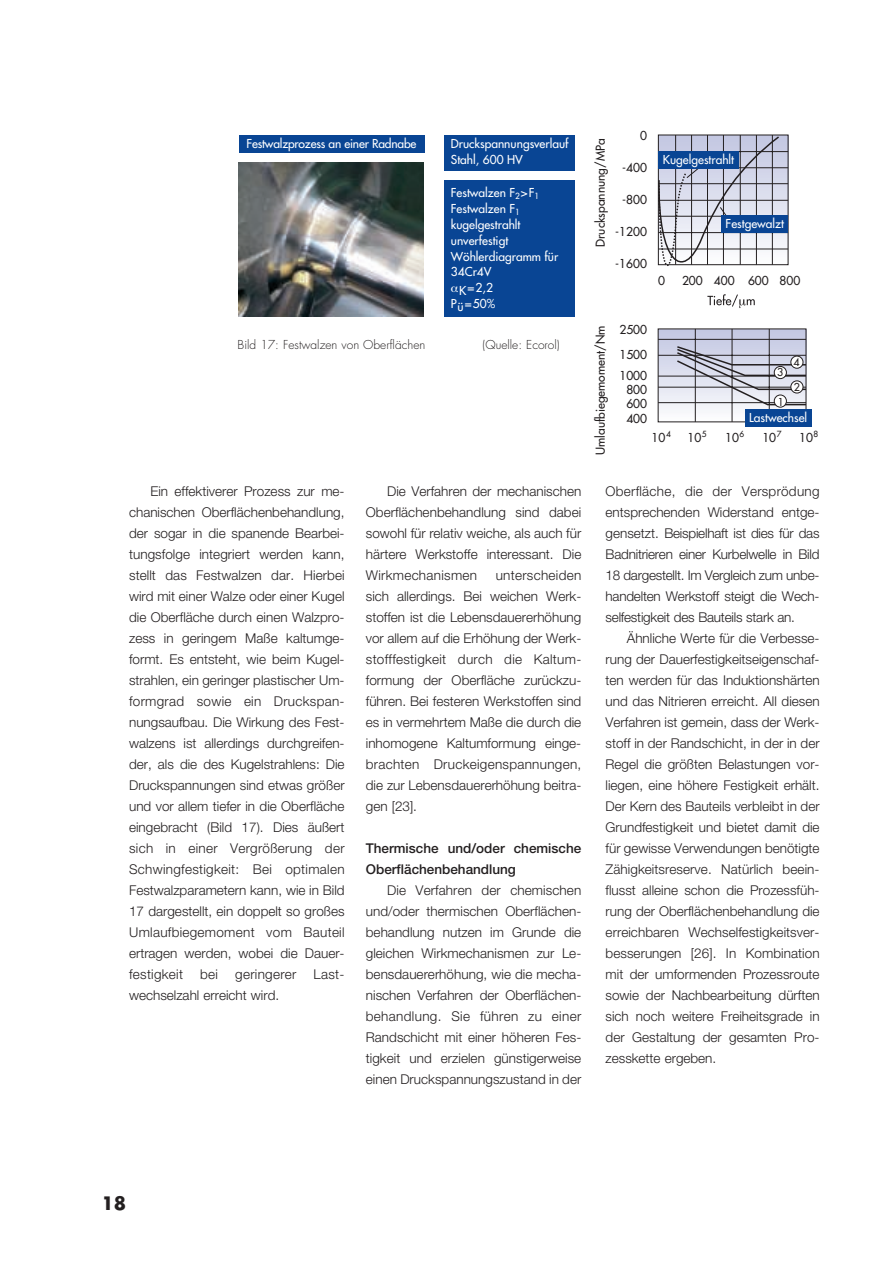
<style>
.page{position:relative;width:893px;height:1262px;background:#fff}
.page>*{position:absolute;margin:0;border:0;box-sizing:border-box;transform-origin:0 0}
.t1{font:700 18px "Futura";color:#231f20}
.t2{font:300 13.5px/21px "Helvetica Neue";color:#231f20;text-align:justify}
.t3{font:500 13.5px/21px "Helvetica Neue";color:#231f20}
.t4{font:300 13.5px "Helvetica Neue";letter-spacing:.02em;color:#231f20}
.t5{font:12px/15.9px "Futura";color:#fff}
.t6{font:12px/14.1px "Futura";color:#231f20}
.t7{font:300 12px "Futura";color:#231f20}
.t8{font:10.65px "Futura";color:#231f20}
</style>
<div class="page">
<div style="left:444px;top:180px;width:131px;height:137px;background:#094594"></div>
<div style="left:444px;top:135px;width:131px;height:35px;background:#094594"></div>
<img style="left:238px;top:163px;width:186px;height:154px">
<svg style="left:658px;top:329px;width:149px;height:93px"></svg>
<div style="left:790px;top:356px;width:13px;height:12px;background:#fff;border:1px solid #231f20;border-radius:50%"></div>
<hr style="left:658px;top:355px;width:148px;height:1px;background:#231f20">
<hr style="left:658px;top:376px;width:148px;height:1px;background:#231f20">
<hr style="left:658px;top:387px;width:148px;height:1px;background:#231f20">
<hr style="left:658px;top:402px;width:148px;height:1px;background:#231f20">
<hr style="left:731px;top:329px;width:1px;height:93px;background:#231f20">
<hr style="left:769px;top:329px;width:1px;height:93px;background:#231f20">
<div style="left:774px;top:395px;width:12px;height:12px;background:#fff;border:1px solid #231f20;border-radius:50%"></div>
<div style="left:790px;top:381px;width:13px;height:12px;background:#fff;border:1px solid #231f20;border-radius:50%"></div>
<div style="left:774px;top:366px;width:12px;height:13px;background:#fff;border:1px solid #231f20;border-radius:50%"></div>
<div style="left:239px;top:135px;width:185px;height:18px;background:#094594"></div>
<svg style="left:707px;top:294px;width:47px;height:14px"></svg>
<svg style="left:657px;top:135px;width:131px;height:131px"></svg>
<div style="left:721px;top:215px;width:67px;height:18px;background:#094594"></div>
<div style="left:658px;top:151px;width:80px;height:17px;background:#094594"></div>
<div style="left:745px;top:409px;width:66px;height:17px;background:#094594"></div>
<p class="t5" style="left:246px;top:136px;width:171px">Festwalzprozess an einer Radnabe</p>
<p class="t5" style="left:451px;top:136px;width:119px">Druckspannungsverlauf<br>Stahl, 600 HV</p>
<p class="t5" style="left:451px;top:185px;width:90px">Festwalzen F<sub>2</sub>&gt;F<sub>1</sub></p>
<p class="t5" style="left:451px;top:201px;width:70px">Festwalzen F<sub>1</sub></p>
<p class="t5" style="left:451px;top:217px;width:71px">kugelgestrahlt</p>
<p class="t5" style="left:451px;top:233px;width:59px">unverfestigt</p>
<p class="t5" style="left:451px;top:249px;width:109px">Wöhlerdiagramm für</p>
<p class="t5" style="left:451px;top:265px;width:42px">34Cr4V</p>
<p class="t5" style="left:459px;top:281px;width:35px">K=2,2</p>
<p class="t5" style="left:451px;top:297px;width:46px">Pü=50%</p>
<p class="t7" style="left:237px;top:339px;width:189px">Bild 17: Festwalzen von Oberflächen</p>
<p class="t7" style="left:482px;top:339px;width:79px">(Quelle: Ecorol)</p>
<p class="t2" style="left:129px;top:482px;width:217px;text-indent:21px">Ein effektiverer Prozess zur me&shy;chanischen Oberflächenbehandlung, der sogar in die spanende Bearbei&shy;tungsfolge integriert werden kann, stellt das Festwalzen dar. Hierbei wird mit einer Walze oder einer Kugel die Oberfläche durch einen Walzpro&shy;zess in geringem Maße kaltumge&shy;formt. Es entsteht, wie beim Kugel&shy;strahlen, ein geringer plastischer Um&shy;formgrad sowie ein Druckspan&shy;nungsaufbau. Die Wirkung des Fest&shy;walzens ist allerdings durchgreifen&shy;der, als die des Kugelstrahlens: Die Druckspannungen sind etwas größer und vor allem tiefer in die Oberfläche eingebracht (Bild 17). Dies äußert sich in einer Vergrößerung der Schwingfestigkeit: Bei optimalen Festwalzparametern kann, wie in Bild 17 dargestellt, ein doppelt so großes Umlaufbiegemoment vom Bauteil ertragen werden, wobei die Dauer&shy;festigkeit</p>
<p class="t2" style="left:200px;top:965px;width:19px">bei</p>
<p class="t4" style="left:235px;top:969px;width:63px">geringerer</p>
<p class="t2" style="left:313px;top:965px;width:32px">Last-</p>
<p class="t2" style="left:129px;top:986px;width:152px">wechselzahl erreicht wird.</p>
<p class="t2" style="left:366px;top:482px;width:217px;text-indent:21px">Die Verfahren der mechanischen Oberflächenbehandlung sind dabei sowohl für relativ weiche, als auch für härtere Werkstoffe interessant. Die Wirkmechanismen</p>
<p class="t2" style="left:366px;top:566px;width:217px;text-indent:130px">unterscheiden sich allerdings. Bei weichen Werk&shy;stoffen ist die Lebensdauererhöhung vor allem auf die Erhöhung der Werk&shy;stofffestigkeit durch die Kaltum&shy;formung der Oberfläche zurückzu&shy;führen. Bei festeren Werkstoffen sind es in vermehrtem Maße die durch die inhomogene Kaltumformung einge&shy;brachten Druckeigenspannungen, die zur Lebensdauererhöhung beitra&shy;gen [23].</p>
<p class="t3" style="left:366px;top:839px;width:217px">Thermische und/oder chemische<br>Oberflächenbehandlung</p>
<p class="t2" style="left:366px;top:881px;width:217px;text-indent:21px">Die Verfahren der chemischen und/oder thermischen Oberflächen&shy;behandlung nutzen im Grunde die gleichen Wirkmechanismen zur Le&shy;bensdauererhöhung, wie die mecha&shy;nischen Verfahren der Oberflächen&shy;behandlung. Sie führen zu einer Randschicht mit einer höheren Fes&shy;tigkeit und erzielen günstigerweise einen Druckspannungszustand in der</p>
<p class="t6" style="left:594px;top:247px;width:110px;rotate:-90deg">Druckspannung/MPa</p>
<p class="t6" style="left:640px;top:129px;width:8px">0</p>
<p class="t6" style="left:622px;top:161px;width:26px">-400</p>
<p class="t6" style="left:622px;top:193px;width:26px">-800</p>
<p class="t6" style="left:615px;top:225px;width:33px">-1200</p>
<p class="t6" style="left:615px;top:257px;width:33px">-1600</p>
<p class="t5" style="left:663px;top:152px;width:73px">Kugelgestrahlt</p>
<p class="t5" style="left:725px;top:217px;width:60px">Festgewalzt</p>
<p class="t6" style="left:658px;top:274px;width:8px">0</p>
<p class="t6" style="left:682px;top:274px;width:120px">200 400 600 800</p>
<p class="t6" style="left:594px;top:455px;width:131px;rotate:-90deg">Umlaufbiegemoment/Nm</p>
<p class="t6" style="left:619px;top:318px;width:29px;line-height:24.8px">2500<br>1500</p>
<p class="t8" style="left:793px;top:357px;width:8px">4</p>
<p class="t8" style="left:777px;top:367px;width:8px">3</p>
<p class="t6" style="left:619px;top:369px;width:29px;text-align:center">1000<br>800<br>600<br>400</p>
<p class="t8" style="left:793px;top:382px;width:8px">2</p>
<p class="t8" style="left:777px;top:396px;width:8px">1</p>
<p class="t5" style="left:749px;top:410px;width:59px">Lastwechsel</p>
<p class="t6" style="left:651px;top:431px;width:21px">10<sup>4</sup></p>
<p class="t6" style="left:687px;top:431px;width:21px">10<sup>5</sup></p>
<p class="t6" style="left:725px;top:431px;width:21px">10<sup>6</sup></p>
<p class="t6" style="left:762px;top:431px;width:21px">10<sup>7</sup></p>
<p class="t6" style="left:799px;top:431px;width:21px">10<sup>8</sup></p>
<p class="t2" style="left:605px;top:482px;width:215px">Oberfläche, die der Versprödung entsprechenden Widerstand entge&shy;gensetzt. Beispielhaft ist dies für das Badnitrieren einer Kurbelwelle in Bild 18 dargestellt. Im Vergleich zum unbe&shy;handelten Werkstoff steigt die Wech&shy;selfestigkeit des Bauteils stark an.</p>
<p class="t2" style="left:605px;top:629px;width:215px;text-indent:21px">Ähnliche Werte für die Verbesse&shy;rung der Dauerfestigkeitseigenschaf&shy;ten werden für das Induktionshärten und das Nitrieren erreicht. All diesen Verfahren ist gemein, dass der Werk&shy;stoff in der Randschicht, in der in der Regel die größten Belastungen vor&shy;liegen, eine höhere Festigkeit erhält.<br>Der Kern des Bauteils verbleibt in der Grundfestigkeit und bietet damit die für gewisse Verwendungen benötigte Zähigkeitsreserve. Natürlich beein&shy;flusst alleine schon die Prozessfüh&shy;rung der Oberflächenbehandlung die erreichbaren Wechselfestigkeitsver&shy;besserungen [26]. In Kombination mit der umformenden Prozessroute sowie der Nachbearbeitung dürften sich noch weitere Freiheitsgrade in der Gestaltung der gesamten Pro&shy;zesskette ergeben.</p>
<h1 class="t1" style="left:101px;top:1195px;width:26px">18</h1>
</div>
